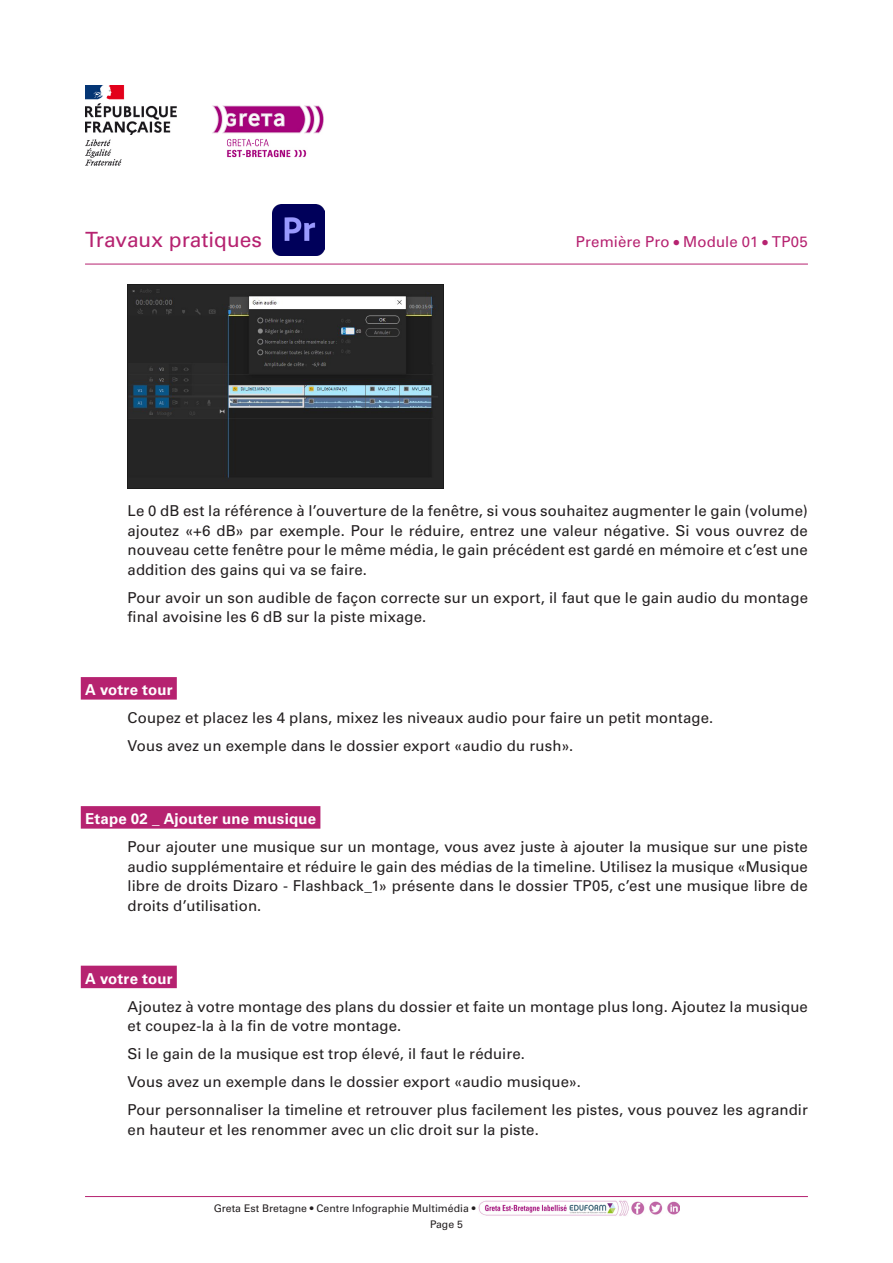
<style>
.page{position:relative;width:893px;height:1263px;background:#fff}
.page>*{position:absolute;margin:0;border:0;box-sizing:border-box;transform-origin:0 0}
.t1{font:21px "Univers LT Std";letter-spacing:-.005em;color:#b62270}
.Texte_courant_retrai{font:15px/19.5px "Univers LT Std";letter-spacing:.005em;color:#231f20}
.titres-fiche-suivi{font:700 15px "Univers LT Std";letter-spacing:.01em;color:#fff}
.t2{font:15px "Univers LT Std";letter-spacing:.005em;color:#b62270}
.t3{font:10.5px/16.2px "Univers LT Std";color:#231f20}
</style>
<div class="page">
<hr style="left:85px;top:264px;width:723px;height:1px;background:#b62270">
<img style="left:273px;top:205px;width:52px;height:50px">
<img style="left:85px;top:85px;width:239px;height:80px">
<hr style="left:85px;top:1196px;width:723px;height:1px;background:#b62270">
<img style="left:478px;top:1200px;width:201px;height:16px">
<div style="left:81px;top:677px;width:96px;height:23px;background:#b62270"></div>
<div style="left:81px;top:806px;width:239px;height:23px;background:#b62270"></div>
<div style="left:81px;top:966px;width:96px;height:22px;background:#b62270"></div>
<img style="left:128px;top:285px;width:315px;height:203px">
<h1 class="t1" style="left:85px;top:227px;width:178px">Travaux pratiques</h1>
<p class="t2" style="left:576px;top:232px;width:233px">Première Pro • Module 01 • TP05</p>
<p class="Texte_courant_retrai" style="left:128px;top:501px;width:682px;text-align:justify">Le 0 dB est la référence à l’ouverture de la fenêtre, si vous souhaitez augmenter le gain (volume) ajoutez «+6 dB» par exemple. Pour le réduire, entrez une valeur négative. Si vous ouvrez de nouveau cette fenêtre pour le même média, le gain précédent est gardé en mémoire et c’est une addition des gains qui va se faire.</p>
<p class="Texte_courant_retrai" style="left:128px;top:588px;width:682px">Pour avoir un son audible de façon correcte sur un export, il faut que le gain audio du montage final avoisine les 6 dB sur la piste mixage.</p>
<p class="titres-fiche-suivi" style="left:85px;top:681px;width:89px">A votre tour</p>
<p class="Texte_courant_retrai" style="left:128px;top:708px;width:587px">Coupez et placez les 4 plans, mixez les niveaux audio pour faire un petit montage.</p>
<p class="Texte_courant_retrai" style="left:128px;top:736px;width:447px">Vous avez un exemple dans le dossier export «audio du rush».</p>
<p class="titres-fiche-suivi" style="left:85px;top:810px;width:233px">Etape 02 _ Ajouter une musique</p>
<p class="Texte_courant_retrai" style="left:128px;top:837px;width:682px;text-align:justify">Pour ajouter une musique sur un montage, vous avez juste à ajouter la musique sur une piste audio supplémentaire et réduire le gain des médias de la timeline. Utilisez la musique «Musique libre de droits Dizaro - Flashback_1» présente dans le dossier TP05, c’est une musique libre de droits d’utilisation.</p>
<p class="titres-fiche-suivi" style="left:85px;top:970px;width:89px">A votre tour</p>
<p class="Texte_courant_retrai" style="left:128px;top:997px;width:682px">Ajoutez à votre montage des plans du dossier et faite un montage plus long. Ajoutez la musique et coupez-la à la fin de votre montage.</p>
<p class="Texte_courant_retrai" style="left:128px;top:1044px;width:399px">Si le gain de la musique est trop élevé, il faut le réduire.</p>
<p class="Texte_courant_retrai" style="left:128px;top:1072px;width:455px">Vous avez un exemple dans le dossier export «audio musique».</p>
<p class="Texte_courant_retrai" style="left:128px;top:1100px;width:682px">Pour personnaliser la timeline et retrouver plus facilement les pistes, vous pouvez les agrandir en hauteur et les renommer avec un clic droit sur la piste.</p>
<p class="t3" style="left:430px;top:1200px;width:47px;text-indent:-216px">Greta Est Bretagne • Centre Infographie Multimédia •<br>Page 5</p>
</div>
